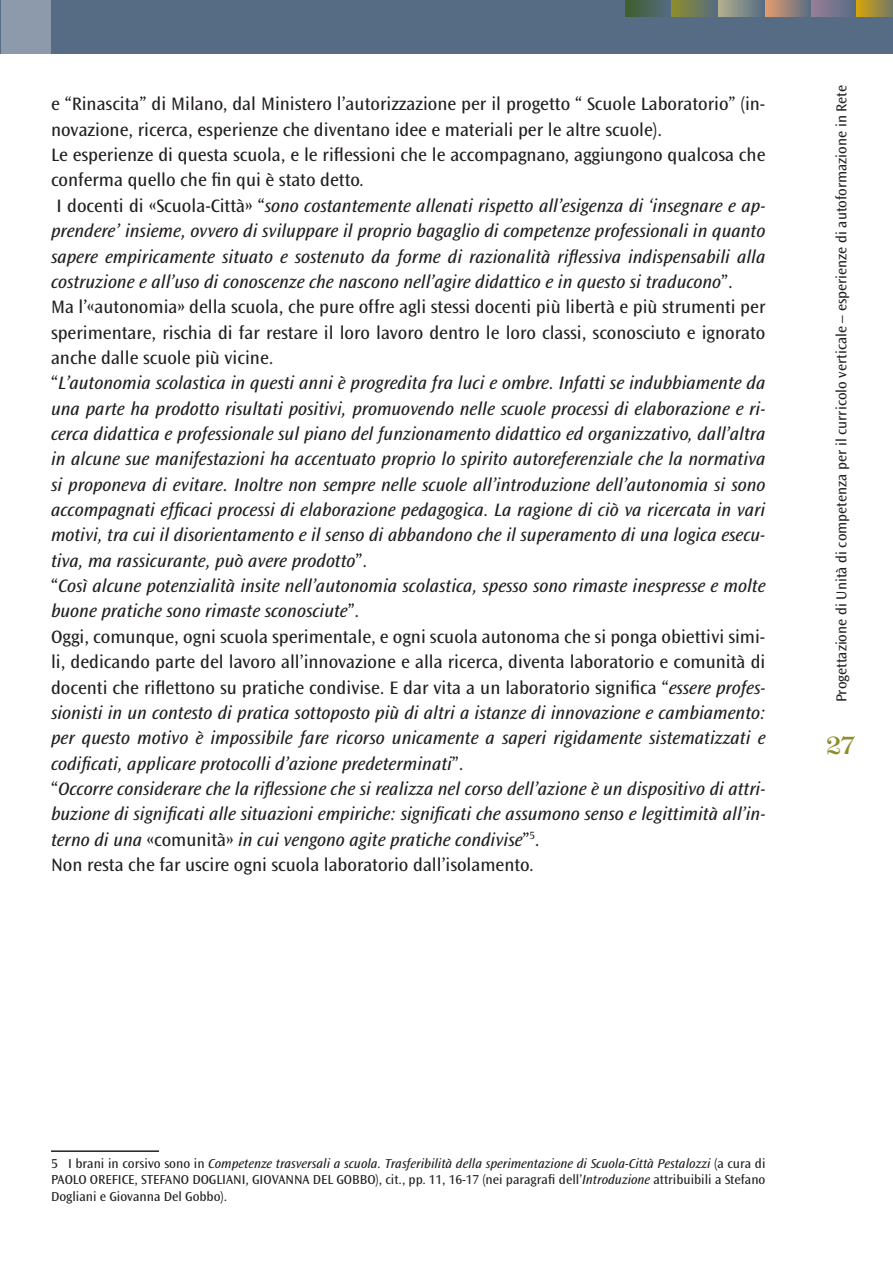
<style>
.page{position:relative;width:893px;height:1263px;background:#fff}
.page>*{position:absolute;margin:0;border:0;box-sizing:border-box;transform-origin:0 0}
.t1{font:24px "Tiffany Std";color:#8f8e2a}
.t2{font:italic 18.75px/25.3px "Ocean Sans Std";color:#231f20}
.t3{font:15px "Ocean Sans Std";color:#231f20}
.t4{font:13.5px/16.2px "Ocean Sans Std";color:#231f20;text-align:justify}
.s1{font-style:normal}
.s2{font-style:italic}
</style>
<div class="page">
<div style="left:0;top:0;width:893px;height:53px;background:#556c84"></div>
<div style="left:1px;top:0;width:49px;height:53px;background:#8d9aab"></div>
<div style="left:811px;top:0;width:45px;height:17px;background:linear-gradient(to right,#987e97,#576c84)"></div>
<div style="left:671px;top:0;width:46px;height:17px;background:linear-gradient(to right,#8e8e29,#576d80)"></div>
<div style="left:765px;top:0;width:46px;height:17px;background:linear-gradient(to right,#e39c6f,#5b6e83)"></div>
<div style="left:718px;top:0;width:46px;height:17px;background:linear-gradient(to right,#b2b08e,#596e84)"></div>
<svg style="left:856px;top:0;width:37px;height:17px"></svg>
<div style="left:625px;top:0;width:46px;height:17px;background:linear-gradient(to right,#3e5e2b,#546b7f)"></div>
<hr style="left:51px;top:1150px;width:108px;height:2px;background:#231f20">
<p class="t2" style="left:51px;top:92px;width:716px"><span class="s1">e “Rinascita” di Milano, dal Ministero l’autorizzazione per il progetto “ Scuole Laboratorio” (in&shy;novazione, ricerca, esperienze che diventano idee e materiali per le altre scuole).<br>Le esperienze di questa scuola, e le riflessioni che le accompagnano, aggiungono qualcosa che conferma quello che fin qui è stato detto.<br>I docenti di «Scuola-Città» “</span>sono costantemente allenati rispetto all’esigenza di ‘insegnare e ap&shy;prendere’ insieme, ovvero di sviluppare il proprio bagaglio di competenze professionali in quanto sapere empiricamente situato e sostenuto da forme di razionalità riflessiva indispensabili alla costruzione e all’uso di conoscenze che nascono nell’agire didattico e in questo si traducono<span class="s1">”.<br>Ma l’«autonomia» della scuola, che pure offre agli stessi docenti più libertà e più strumenti per sperimentare, rischia di far restare il loro lavoro dentro le loro classi, sconosciuto e ignorato anche dalle scuole più vicine.<br>“</span>L’autonomia scolastica in questi anni è progredita fra luci e ombre. Infatti se indubbiamente da una parte ha prodotto risultati positivi, promuovendo nelle scuole processi di elaborazione e ri&shy;cerca didattica e professionale sul piano del funzionamento didattico ed organizzativo, dall’altra in alcune sue manifestazioni ha accentuato proprio lo spirito autoreferenziale che la normativa si proponeva di evitare. Inoltre non sempre nelle scuole all’introduzione dell’autonomia si sono accompagnati efficaci processi di elaborazione pedagogica. La ragione di ciò va ricercata in vari motivi, tra cui il disorientamento e il senso di abbandono che il superamento di una logica esecu&shy;tiva, ma rassicurante, può avere prodotto<span class="s1">”.<br>“</span>Così alcune potenzialità insite nell’autonomia scolastica, spesso sono rimaste inespresse e molte buone pratiche sono rimaste sconosciute<span class="s1">”.<br>Oggi, comunque, ogni scuola sperimentale, e ogni scuola autonoma che si ponga obiettivi simi&shy;li, dedicando parte del lavoro all’innovazione e alla ricerca, diventa laboratorio e comunità di docenti che riflettono su pratiche condivise. E dar vita a un laboratorio significa “</span>essere profes&shy;sionisti in un contesto di pratica sottoposto più di altri a istanze di innovazione e cambiamento: per questo motivo è impossibile fare ricorso unicamente a saperi rigidamente sistematizzati e codificati, applicare protocolli d’azione predeterminati<span class="s1">”.<br>“</span>Occorre considerare che la riflessione che si realizza nel corso dell’azione è un dispositivo di attri&shy;buzione di significati alle situazioni empiriche: significati che assumono senso e legittimità all’in&shy;terno di una <span class="s1">«comunità»</span> in cui vengono agite pratiche condivise<span class="s1">”</span><sup>5</sup><span class="s1">.<br>Non resta che far uscire ogni scuola laboratorio dall’isolamento.</span></p>
<p class="t3" style="left:833px;top:702px;width:619px;rotate:-90deg">Progettazione di Unità di competenza per il curricolo verticale – esperienze di autoformazione in Rete</p>
<p class="t1" style="left:826px;top:730px;width:30px">27</p>
<p class="t4" style="left:51px;top:1156px;width:716px">5 I brani in corsivo sono in <span class="s2">Competenze trasversali a scuola. Trasferibilità della sperimentazione di Scuola-Città Pestalozzi</span> (a cura di PAOLO OREFICE, STEFANO DOGLIANI, GIOVANNA DEL GOBBO), cit., pp. 11, 16-17 (nei paragrafi dell’<span class="s2">Introduzione</span> attribuibili a Stefano Dogliani e Giovanna Del Gobbo).</p>
</div>
